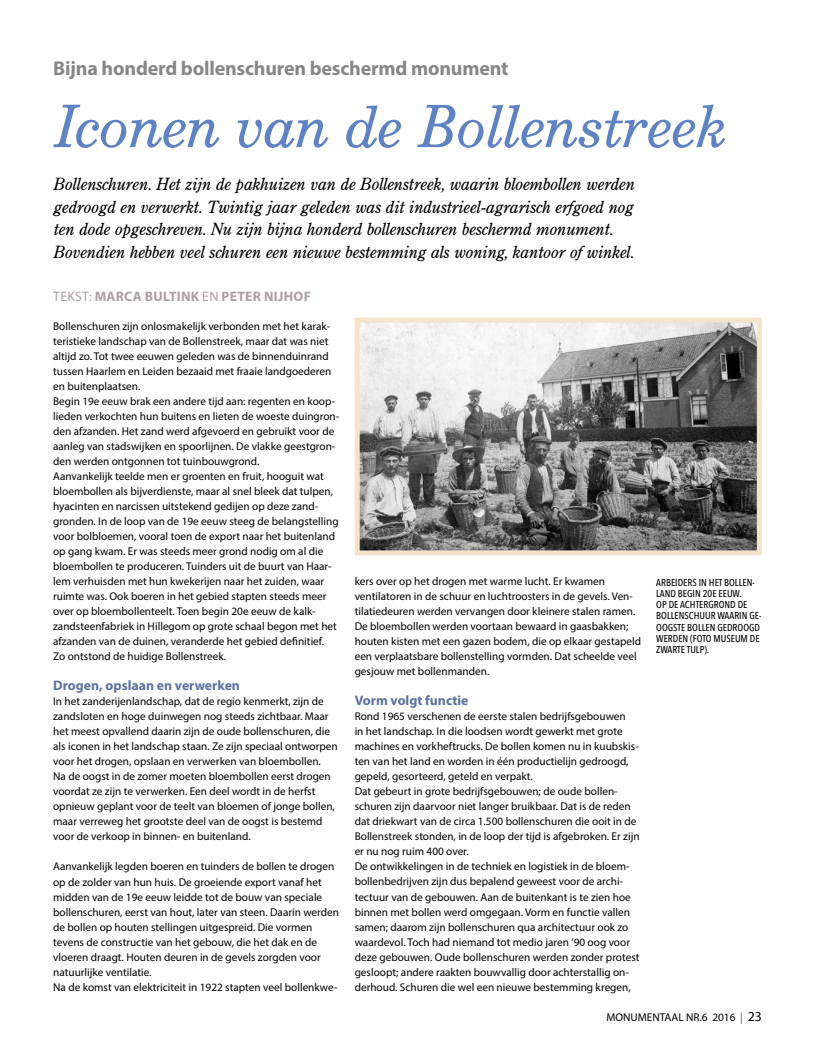
<style>
.page{position:relative;width:815px;height:1053px;background:#fff}
.page>*{position:absolute;margin:0;border:0;box-sizing:border-box;transform-origin:0 0}
.t1{font:italic 60px "Century ATF Schoolbook BQ";letter-spacing:-.01em;color:#5f83c2}
.t2{font:700 20px "Myriad Pro";letter-spacing:-.01em;color:#878787}
.t3{font:italic 17.5px/22.5px "Century ATF Old Style BQ";color:#000}
.t4{font:700 13.75px "Myriad Pro";color:#5c729f}
.t5{font:700 13.75px "Myriad Pro";letter-spacing:.02em;color:#aba1a4}
.t6{font:11.25px/15px "Myriad Pro";color:#000}
.t7{font:500 10px/11.2px "Avenir Next Condensed";color:#000}
.s1{font-weight:400}
.s2{color:#6e5a2e}
.s3{font-size:13.75px}
</style>
<div class="page">
<img style="left:361px;top:323px;width:395px;height:226px">
<div style="left:355px;top:317px;width:407px;height:238px;border:5px solid #f5e3ca"></div>
<h2 class="t2" style="left:53px;top:55px;width:457px">Bijna honderd bollenschuren beschermd monument</h2>
<h1 class="t1" style="left:53px;top:92px;width:674px">Iconen van de Bollenstreek</h1>
<p class="t3" style="left:53px;top:173px;width:583px">Bollenschuren. Het zijn de pakhuizen van de Bollenstreek, waarin bloembollen werden gedroogd en verwerkt. Twintig jaar geleden was dit industrieel-agrarisch erfgoed nog ten dode opgeschreven. Nu zijn bijna honderd bollenschuren beschermd monument.<br>Bovendien hebben veel schuren een nieuwe bestemming als woning, kantoor of winkel.</p>
<p class="t5" style="left:53px;top:287px;width:259px"><span class="s1">TEKST:</span> MARCA BULTINK <span class="s1">EN</span> PETER NIJHOF</p>
<p class="t6" style="left:53px;top:319px;width:288px">Bollenschuren zijn onlosmakelijk verbonden met het karak&shy;teristieke landschap van de Bollenstreek, maar dat was niet altijd zo. Tot twee eeuwen geleden was de binnenduinrand tussen Haarlem en Leiden bezaaid met fraaie landgoederen en buitenplaatsen.<br>Begin 19e eeuw brak een andere tijd aan: regenten en koop&shy;lieden verkochten hun buitens en lieten de woeste duingron&shy;den afzanden. Het zand werd afgevoerd en gebruikt voor de aanleg van stadswijken en spoorlijnen. De vlakke geestgron&shy;den werden ontgonnen tot tuinbouwgrond.<br>Aanvankelijk teelde men er groenten en fruit, hooguit wat bloembollen als bijverdienste, maar al snel bleek dat tulpen, hyacinten en narcissen uitstekend gedijen op deze zand&shy;gronden. In de loop van de 19e eeuw steeg de belangstelling voor bolbloemen, vooral toen de export naar het buitenland op gang kwam. Er was steeds meer grond nodig om al die bloembollen te produceren. Tuinders uit de buurt van Haar&shy;lem verhuisden met hun kwekerijen naar het zuiden, waar ruimte was. Ook boeren in het gebied stapten steeds meer over op bloembollenteelt. Toen begin 20e eeuw de kalk&shy;zandsteenfabriek in Hillegom op grote schaal begon met het afzanden van de duinen, veranderde het gebied definitief.<br>Zo ontstond de huidige Bollenstreek.</p>
<p class="t4" style="left:53px;top:676px;width:188px">Drogen, opslaan en verwerken</p>
<p class="t6" style="left:53px;top:694px;width:286px">In het zanderijenlandschap, dat de regio kenmerkt, zijn de zandsloten en hoge duinwegen nog steeds zichtbaar. Maar het meest opvallend daarin zijn de oude bollenschuren, die als iconen in het landschap staan. Ze zijn speciaal ontworpen voor het drogen, opslaan en verwerken van bloembollen.<br>Na de oogst in de zomer moeten bloembollen eerst drogen voordat ze zijn te verwerken. Een deel wordt in de herfst opnieuw geplant voor de teelt van bloemen of jonge bollen, maar verreweg het grootste deel van de oogst is bestemd voor de verkoop in binnen- en buitenland.</p>
<p class="t6" style="left:53px;top:859px;width:287px">Aanvankelijk legden boeren en tuinders de bollen te drogen op de zolder van hun huis. De groeiende export vanaf het midden van de 19e eeuw leidde tot de bouw van speciale bollenschuren, eerst van hout, later van steen. Daarin werden de bollen op houten stellingen uitgespreid. Die vormen tevens de constructie van het gebouw, die het dak en de vloeren draagt. Houten deuren in de gevels zorgden voor natuurlijke ventilatie.<br>Na de komst van elektriciteit in 1922 stapten veel bollenkwe-</p>
<p class="t6" style="left:355px;top:573px;width:288px">kers over op het drogen met warme lucht. Er kwamen ventilatoren in de schuur en luchtroosters in de gevels. Ven&shy;tilatiedeuren werden vervangen door kleinere stalen ramen.<br>De bloembollen werden voortaan bewaard in gaasbakken; houten kisten met een gazen bodem, die op elkaar gestapeld een verplaatsbare bollenstelling vormden. Dat scheelde veel gesjouw met bollenmanden.</p>
<p class="t4" style="left:355px;top:691px;width:115px">Vorm volgt functie</p>
<p class="t6" style="left:355px;top:709px;width:286px">Rond 1965 verschenen de eerste stalen bedrijfsgebouwen<br>in het landschap. In die loodsen wordt gewerkt met grote machines en vorkheftrucks. De bollen komen nu in kuubskis&shy;ten van het land en worden in één productielijn gedroogd, gepeld, gesorteerd, geteld en verpakt.<br>Dat gebeurt in grote bedrijfsgebouwen; de oude bollen&shy;schuren zijn daarvoor niet langer bruikbaar. Dat is de reden dat driekwart van de circa 1.500 bollenschuren die ooit in de Bollenstreek stonden, in de loop der tijd is afgebroken. Er zijn er nu nog ruim 400 over.<br>De ontwikkelingen in de techniek en logistiek in de bloem&shy;bollenbedrijven zijn dus bepalend geweest voor de archi&shy;tectuur van de gebouwen. Aan de buitenkant is te zien hoe binnen met bollen werd omgegaan. Vorm en functie vallen samen; daarom zijn bollenschuren qua architectuur ook zo waardevol. Toch had niemand tot medio jaren ’90 oog voor deze gebouwen. Oude bollenschuren werden zonder protest gesloopt; andere raakten bouwvallig door achterstallig on&shy;derhoud. Schuren die wel een nieuwe bestemming kregen,</p>
<p class="t7" style="left:656px;top:576px;width:107px">ARBEIDERS IN HET BOLLEN-<br>LAND BEGIN 20E EEUW.<br>OP DE ACHTERGROND DE<br>BOLLENSCHUUR WAARIN GE-<br>OOGSTE BOLLEN GEDROOGD<br>WERDEN (FOTO MUSEUM DE<br>ZWARTE TULP).</p>
<p class="t6" style="left:606px;top:1009px;width:157px">MONUMENTAAL NR.6 2016 <span class="s2">|</span> <span class="s3">23</span></p>
</div>
